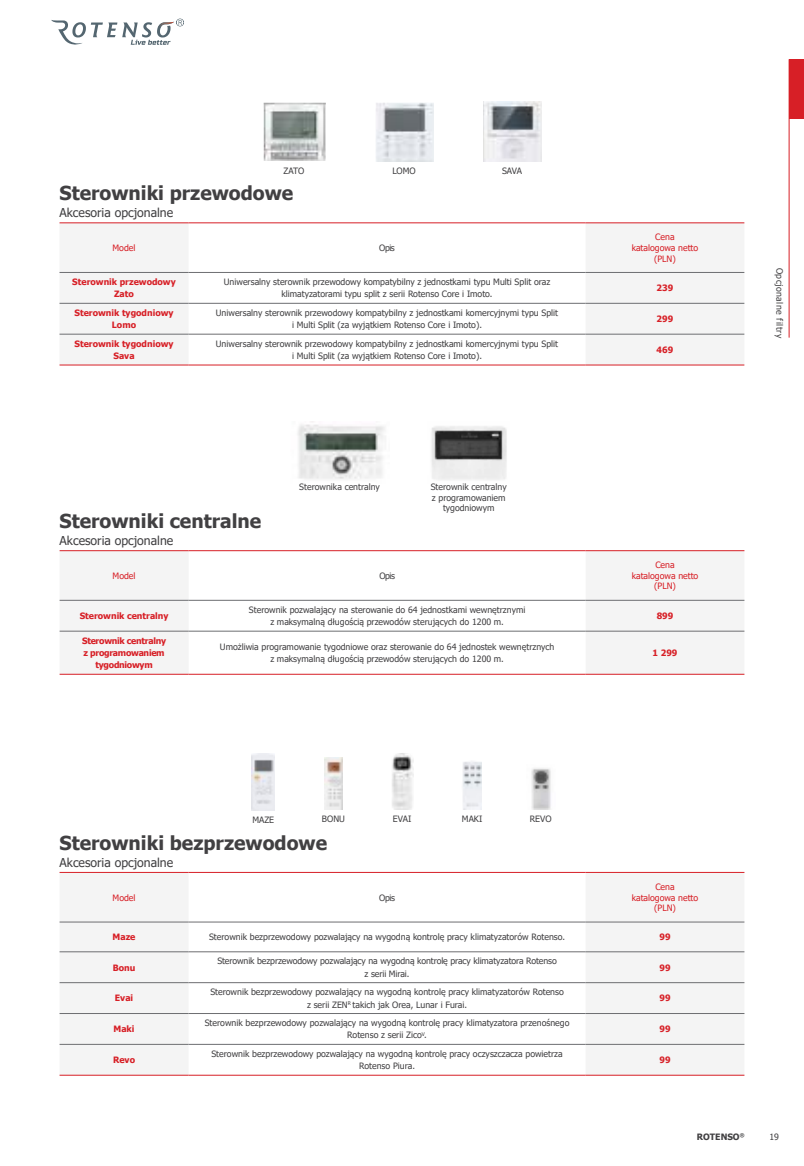
<style>
.page{position:relative;width:804px;height:1166px;background:#fff}
.page>*{position:absolute;margin:0;border:0;box-sizing:border-box;transform-origin:0 0}
.t1{font:700 19.25px "Tahoma";color:#414042}
.t2{font:12.25px "Tahoma";color:#414042}
.t3{font:8.75px/12.2px "Tahoma";color:#414042;text-align:center}
.t4{font:700 8.75px/12.2px "Tahoma";color:#d71f26;text-align:center}
.t5{font:8.75px/10.5px "Tahoma";color:#d71f26;text-align:center}
.t6{font:700 8.75px/12.2px "Tahoma";letter-spacing:-.03em;color:#d71f26;text-align:center}
.t7{font:8.75px "Tahoma";letter-spacing:.05em;color:#414042}
.t8{font:700 8.75px "Tahoma";color:#414042}
.t9{font:700 5.08px "Tahoma";color:#414042}
</style>
<div class="page">
<hr style="left:788px;top:59px;width:1px;height:279px;background:#d71f26">
<div style="left:789px;top:59px;width:15px;height:60px;background:#d71f26"></div>
<svg style="left:51px;top:19px;width:133px;height:26px"></svg>
<div style="left:60px;top:873px;width:129px;height:202px;background:#f4f4f4"></div>
<div style="left:585px;top:873px;width:159px;height:202px;background:#f4f4f4"></div>
<hr style="left:60px;top:872px;width:129px;height:1px;background:#d71f26">
<hr style="left:189px;top:872px;width:396px;height:1px;background:#d71f26">
<hr style="left:585px;top:872px;width:159px;height:1px;background:#d71f26">
<hr style="left:60px;top:1075px;width:129px;height:1px;background:#d71f26">
<hr style="left:189px;top:1075px;width:396px;height:1px;background:#d71f26">
<hr style="left:585px;top:1075px;width:159px;height:1px;background:#d71f26">
<hr style="left:60px;top:922px;width:129px;height:1px;background:#6d6e71">
<hr style="left:189px;top:922px;width:396px;height:1px;background:#6d6e71">
<hr style="left:585px;top:922px;width:159px;height:1px;background:#6d6e71">
<hr style="left:60px;top:951px;width:129px;height:1px;background:#6d6e71">
<hr style="left:189px;top:951px;width:396px;height:1px;background:#6d6e71">
<hr style="left:585px;top:951px;width:159px;height:1px;background:#6d6e71">
<hr style="left:60px;top:982px;width:129px;height:1px;background:#6d6e71">
<hr style="left:189px;top:982px;width:396px;height:1px;background:#6d6e71">
<hr style="left:585px;top:982px;width:159px;height:1px;background:#6d6e71">
<hr style="left:60px;top:1013px;width:129px;height:1px;background:#6d6e71">
<hr style="left:189px;top:1013px;width:396px;height:1px;background:#6d6e71">
<hr style="left:585px;top:1013px;width:159px;height:1px;background:#6d6e71">
<hr style="left:60px;top:1044px;width:129px;height:1px;background:#6d6e71">
<hr style="left:189px;top:1044px;width:396px;height:1px;background:#6d6e71">
<hr style="left:585px;top:1044px;width:159px;height:1px;background:#6d6e71">
<img style="left:251px;top:753px;width:24px;height:57px">
<img style="left:462px;top:761px;width:20px;height:48px">
<img style="left:531px;top:768px;width:20px;height:41px">
<img style="left:392px;top:753px;width:21px;height:56px">
<img style="left:324px;top:757px;width:18px;height:52px">
<div style="left:60px;top:223px;width:128px;height:142px;background:#f4f4f4"></div>
<div style="left:585px;top:223px;width:159px;height:142px;background:#f4f4f4"></div>
<hr style="left:60px;top:222px;width:128px;height:1px;background:#d71f26">
<hr style="left:188px;top:222px;width:397px;height:1px;background:#d71f26">
<hr style="left:585px;top:222px;width:159px;height:1px;background:#d71f26">
<hr style="left:585px;top:272px;width:159px;height:1px;background:#6d6e71">
<hr style="left:585px;top:303px;width:159px;height:1px;background:#6d6e71">
<hr style="left:585px;top:334px;width:159px;height:1px;background:#6d6e71">
<hr style="left:60px;top:272px;width:128px;height:1px;background:#6d6e71">
<hr style="left:188px;top:272px;width:397px;height:1px;background:#6d6e71">
<hr style="left:60px;top:303px;width:128px;height:1px;background:#6d6e71">
<hr style="left:188px;top:303px;width:397px;height:1px;background:#6d6e71">
<hr style="left:60px;top:334px;width:128px;height:1px;background:#6d6e71">
<hr style="left:188px;top:334px;width:397px;height:1px;background:#6d6e71">
<hr style="left:60px;top:365px;width:128px;height:1px;background:#d71f26">
<hr style="left:188px;top:365px;width:397px;height:1px;background:#d71f26">
<hr style="left:585px;top:365px;width:159px;height:1px;background:#d71f26">
<img style="left:376px;top:102px;width:57px;height:59px">
<img style="left:483px;top:101px;width:58px;height:60px">
<img style="left:263px;top:102px;width:62px;height:59px">
<div style="left:60px;top:551px;width:129px;height:123px;background:#f4f4f4"></div>
<div style="left:585px;top:551px;width:159px;height:123px;background:#f4f4f4"></div>
<hr style="left:585px;top:674px;width:159px;height:1px;background:#d71f26">
<hr style="left:60px;top:550px;width:129px;height:1px;background:#d71f26">
<hr style="left:189px;top:550px;width:396px;height:1px;background:#d71f26">
<hr style="left:585px;top:550px;width:159px;height:1px;background:#d71f26">
<hr style="left:60px;top:674px;width:129px;height:1px;background:#d71f26">
<hr style="left:189px;top:674px;width:396px;height:1px;background:#d71f26">
<hr style="left:585px;top:600px;width:159px;height:1px;background:#6d6e71">
<hr style="left:585px;top:631px;width:159px;height:1px;background:#6d6e71">
<hr style="left:60px;top:600px;width:129px;height:1px;background:#6d6e71">
<hr style="left:189px;top:600px;width:396px;height:1px;background:#6d6e71">
<hr style="left:60px;top:631px;width:129px;height:1px;background:#6d6e71">
<hr style="left:189px;top:631px;width:396px;height:1px;background:#6d6e71">
<img style="left:298px;top:421px;width:87px;height:58px">
<img style="left:431px;top:426px;width:76px;height:54px">
<p class="t3" style="left:283px;top:165px;width:22px">ZATO</p>
<p class="t3" style="left:392px;top:165px;width:25px">LOMO</p>
<p class="t3" style="left:502px;top:165px;width:22px">SAVA</p>
<h1 class="t1" style="left:60px;top:184px;width:235px">Sterowniki przewodowe</h1>
<h2 class="t2" style="left:60px;top:204px;width:115px">Akcesoria opcjonalne</h2>
<p class="t5" style="left:113px;top:243px;width:24px">Model</p>
<p class="t3" style="left:379px;top:242px;width:17px">Opis</p>
<p class="t5" style="left:631px;top:233px;width:68px">Cena<br>katalogowa netto (PLN)</p>
<p class="t4" style="left:72px;top:276px;width:105px">Sterownik przewodowy<br>Zato</p>
<p class="t3" style="left:224px;top:276px;width:328px">Uniwersalny sterownik przewodowy kompatybilny z jednostkami typu Multi Split oraz klimatyzatorami typu split z serii Rotenso Core i Imoto.</p>
<p class="t4" style="left:656px;top:282px;width:18px">239</p>
<p class="t4" style="left:75px;top:307px;width:100px">Sterownik tygodniowy<br>Lomo</p>
<p class="t3" style="left:216px;top:307px;width:344px">Uniwersalny sterownik przewodowy kompatybilny z jednostkami komercyjnymi typu Split i Multi Split (za wyjątkiem Rotenso Core i Imoto).</p>
<p class="t4" style="left:656px;top:313px;width:18px">299</p>
<p class="t4" style="left:75px;top:338px;width:100px">Sterownik tygodniowy<br>Sava</p>
<p class="t3" style="left:216px;top:338px;width:344px">Uniwersalny sterownik przewodowy kompatybilny z jednostkami komercyjnymi typu Split i Multi Split (za wyjątkiem Rotenso Core i Imoto).</p>
<p class="t4" style="left:656px;top:344px;width:18px">469</p>
<p class="t3" style="left:299px;top:482px;width:82px">Sterownika centralny</p>
<p class="t3" style="left:431px;top:482px;width:77px;line-height:10.5px">Sterownik centralny z programowaniem tygodniowym</p>
<h1 class="t1" style="left:60px;top:512px;width:203px">Sterowniki centralne</h1>
<h2 class="t2" style="left:60px;top:532px;width:115px">Akcesoria opcjonalne</h2>
<p class="t5" style="left:113px;top:571px;width:24px">Model</p>
<p class="t3" style="left:379px;top:570px;width:17px">Opis</p>
<p class="t5" style="left:631px;top:561px;width:68px">Cena<br>katalogowa netto (PLN)</p>
<p class="t4" style="left:80px;top:610px;width:90px">Sterownik centralny</p>
<p class="t3" style="left:249px;top:604px;width:278px">Sterownik pozwalający na sterowanie do 64 jednostkami wewnętrznymi z maksymalną długością przewodów sterujących do 1200 m.</p>
<p class="t4" style="left:656px;top:610px;width:18px">899</p>
<p class="t6" style="left:82px;top:635px;width:86px">Sterownik centralny z programowaniem tygodniowym</p>
<p class="t3" style="left:220px;top:641px;width:336px">Umożliwia programowanie tygodniowe oraz sterowanie do 64 jednostek wewnętrznych z maksymalną długością przewodów sterujących do 1200 m.</p>
<p class="t4" style="left:652px;top:647px;width:26px">1 299</p>
<p class="t3" style="left:252px;top:815px;width:23px">MAZE</p>
<p class="t3" style="left:322px;top:813px;width:24px">BONU</p>
<p class="t3" style="left:393px;top:813px;width:20px">EVAI</p>
<p class="t3" style="left:462px;top:813px;width:22px">MAKI</p>
<p class="t3" style="left:530px;top:813px;width:23px">REVO</p>
<h1 class="t1" style="left:60px;top:834px;width:269px">Sterowniki bezprzewodowe</h1>
<h2 class="t2" style="left:60px;top:854px;width:115px">Akcesoria opcjonalne</h2>
<p class="t5" style="left:113px;top:893px;width:24px">Model</p>
<p class="t3" style="left:379px;top:892px;width:17px">Opis</p>
<p class="t5" style="left:631px;top:882px;width:68px">Cena<br>katalogowa netto (PLN)</p>
<p class="t4" style="left:113px;top:931px;width:24px">Maze</p>
<p class="t3" style="left:209px;top:931px;width:357px">Sterownik bezprzewodowy pozwalający na wygodną kontrolę pracy klimatyzatorów Rotenso.</p>
<p class="t4" style="left:659px;top:931px;width:13px">99</p>
<p class="t4" style="left:113px;top:962px;width:24px">Bonu</p>
<p class="t3" style="left:217px;top:955px;width:341px">Sterownik bezprzewodowy pozwalający na wygodną kontrolę pracy klimatyzatora Rotenso z serii Mirai.</p>
<p class="t4" style="left:659px;top:962px;width:13px">99</p>
<p class="t4" style="left:115px;top:992px;width:20px">Evai</p>
<p class="t3" style="left:210px;top:986px;width:355px;line-height:12.8px">Sterownik bezprzewodowy pozwalający na wygodną kontrolę pracy klimatyzatorów Rotenso z serii ZEN<sup>R</sup> takich jak Orea, Lunar i Furai.</p>
<p class="t4" style="left:659px;top:992px;width:13px">99</p>
<p class="t4" style="left:114px;top:1023px;width:22px">Maki</p>
<p class="t3" style="left:205px;top:1017px;width:366px">Sterownik bezprzewodowy pozwalający na wygodną kontrolę pracy klimatyzatora przenośnego<br>Rotenso z serii Zico<sup>V</sup>.</p>
<p class="t4" style="left:659px;top:1023px;width:13px">99</p>
<p class="t4" style="left:113px;top:1054px;width:24px">Revo</p>
<p class="t3" style="left:211px;top:1048px;width:353px">Sterownik bezprzewodowy pozwalający na wygodną kontrolę pracy oczyszczacza powietrza<br>Rotenso Piura.</p>
<p class="t4" style="left:659px;top:1054px;width:13px">99</p>
<p class="t7" style="left:785px;top:268px;width:72px;rotate:90deg">Opcjonalne filtry</p>
<p class="t9" style="left:739px;top:1132px;width:6px">®</p>
<p class="t8" style="left:697px;top:1132px;width:44px">ROTENSO</p>
<p class="t3" style="left:769px;top:1131px;width:11px">19</p>
</div>
